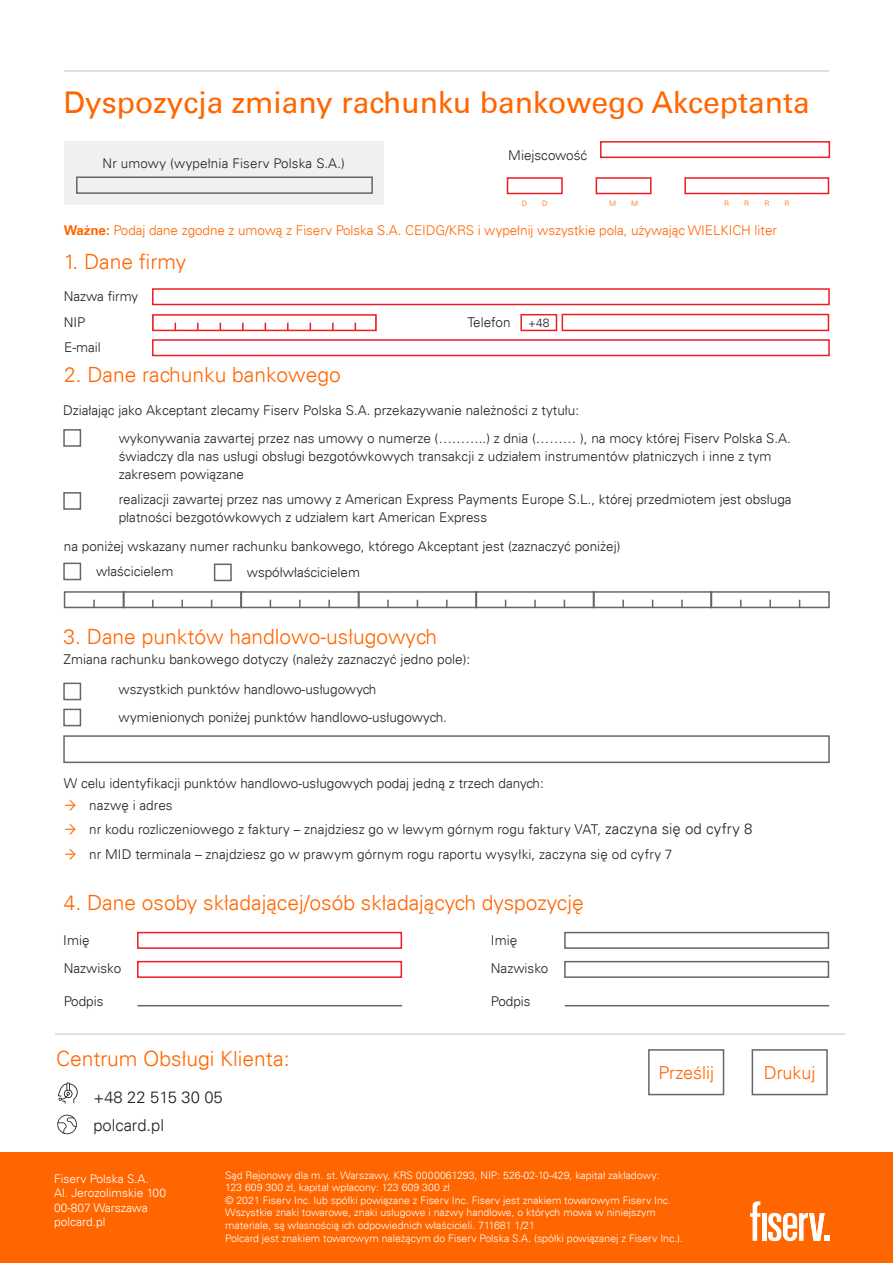
<style>
.page{position:relative;width:893px;height:1263px;background:#fff}
.page>*{position:absolute;margin:0;border:0;box-sizing:border-box;transform-origin:0 0}
.t1{font:30px "Univers For Fiserv 55";color:#f60}
.Okladka_adres_www{font:300 21px "Univers For Fiserv 45";color:#f60}
.t2{font:300 18px "Univers For Fiserv 45";color:#f60}
.Okladka_adres_www-2{font:300 16.5px "Univers For Fiserv 45";color:#231f20}
.t3{font:300 13.5px/18px "Univers For Fiserv 45";color:#231f20}
.t4{font:300 13.5px "Univers For Fiserv 45";letter-spacing:-.005em;color:#f60}
.t5{font:300 13.35px "Univers For Fiserv 45";letter-spacing:.015em;color:#231f20}
.Okladka_COK{font:300 12px "Univers For Fiserv 45";color:#fff}
.t6{font:300 12px "Univers For Fiserv 45";color:#231f20}
.Okladka_COK-2{font:300 10.5px/12.6px "Univers For Fiserv 45";color:#fff}
.t7{font:300 7.5px "Univers For Fiserv 45";color:#f60}
.s1{font-family:"Univers For Fiserv 65";font-weight:700}
.s2{font-size:15px}
</style>
<div class="page">
<div style="left:64px;top:591px;width:61px;height:17px;border:2px solid #666"></div>
<div style="left:123px;top:591px;width:119px;height:17px;border:2px solid #666"></div>
<svg style="left:93px;top:600px;width:2px;height:8px"></svg>
<svg style="left:152px;top:600px;width:2px;height:8px"></svg>
<svg style="left:181px;top:600px;width:2px;height:8px"></svg>
<div style="left:240px;top:591px;width:120px;height:17px;border:2px solid #666"></div>
<svg style="left:299px;top:600px;width:2px;height:8px"></svg>
<svg style="left:328px;top:600px;width:2px;height:8px"></svg>
<div style="left:358px;top:591px;width:119px;height:17px;border:2px solid #666"></div>
<svg style="left:387px;top:600px;width:2px;height:8px"></svg>
<svg style="left:446px;top:600px;width:2px;height:8px"></svg>
<div style="left:475px;top:591px;width:120px;height:17px;border:2px solid #666"></div>
<svg style="left:534px;top:600px;width:2px;height:8px"></svg>
<div style="left:593px;top:591px;width:119px;height:17px;border:2px solid #666"></div>
<svg style="left:622px;top:600px;width:2px;height:8px"></svg>
<svg style="left:681px;top:600px;width:2px;height:8px"></svg>
<div style="left:710px;top:591px;width:120px;height:17px;border:2px solid #666"></div>
<svg style="left:769px;top:600px;width:2px;height:8px"></svg>
<div style="left:63px;top:683px;width:18px;height:17px;border:2px solid #666"></div>
<div style="left:152px;top:339px;width:678px;height:17px;border:2px solid #ee1d23"></div>
<div style="left:152px;top:314px;width:225px;height:17px;border:2px solid #ee1d23"></div>
<div style="left:562px;top:314px;width:267px;height:17px;border:2px solid #ee1d23"></div>
<div style="left:64px;top:142px;width:320px;height:63px;background:#f0f0f0"></div>
<div style="left:600px;top:141px;width:230px;height:17px;border:2px solid #ee1d23"></div>
<div style="left:76px;top:176px;width:297px;height:18px;border:2px solid #666"></div>
<div style="left:152px;top:288px;width:678px;height:17px;border:2px solid #ee1d23"></div>
<hr style="left:64px;top:71px;width:765px;height:1px;background:#c2c2c2">
<div style="left:520px;top:314px;width:37px;height:17px;border:2px solid #ee1d23"></div>
<div style="left:63px;top:709px;width:18px;height:17px;border:2px solid #666"></div>
<div style="left:63px;top:429px;width:18px;height:18px;border:2px solid #666"></div>
<div style="left:63px;top:492px;width:18px;height:18px;border:2px solid #666"></div>
<div style="left:507px;top:177px;width:56px;height:17px;border:2px solid #ee1d23"></div>
<div style="left:596px;top:177px;width:55px;height:17px;border:2px solid #ee1d23"></div>
<div style="left:684px;top:177px;width:145px;height:17px;border:2px solid #ee1d23"></div>
<div style="left:63px;top:735px;width:767px;height:28px;border:2px solid #666"></div>
<div style="left:137px;top:932px;width:265px;height:17px;border:2px solid #ee1d23"></div>
<hr style="left:138px;top:1005px;width:264px;height:1px;background:#666">
<div style="left:137px;top:961px;width:265px;height:17px;border:2px solid #ee1d23"></div>
<div style="left:564px;top:932px;width:265px;height:17px;border:2px solid #666"></div>
<hr style="left:565px;top:1005px;width:264px;height:1px;background:#666">
<div style="left:564px;top:961px;width:265px;height:17px;border:2px solid #666"></div>
<div style="left:0;top:1152px;width:893px;height:111px;background:#f60"></div>
<svg style="left:768px;top:1213px;width:61px;height:28px"></svg>
<hr style="left:762px;top:1213px;width:4px;height:28px;background:#fff">
<svg style="left:750px;top:1201px;width:10px;height:40px"></svg>
<hr style="left:55px;top:1034px;width:790px;height:1px;background:#c2c2c2">
<svg style="left:58px;top:1082px;width:20px;height:21px"></svg>
<svg style="left:57px;top:1115px;width:20px;height:19px"></svg>
<div style="left:752px;top:1049px;width:76px;height:46px;border:2px solid #666"></div>
<div style="left:648px;top:1049px;width:76px;height:46px;border:2px solid #666"></div>
<svg style="left:197px;top:323px;width:2px;height:8px"></svg>
<svg style="left:242px;top:323px;width:2px;height:8px"></svg>
<svg style="left:287px;top:323px;width:2px;height:8px"></svg>
<svg style="left:332px;top:323px;width:2px;height:8px"></svg>
<div style="left:63px;top:563px;width:18px;height:17px;border:2px solid #666"></div>
<div style="left:214px;top:563px;width:18px;height:18px;border:2px solid #666"></div>
<p class="t1" style="left:63px;top:85px;width:748px">Dyspozycja zmiany rachunku bankowego Akceptanta</p>
<p class="t5" style="left:103px;top:156px;width:244px">Nr umowy (wypełnia Fiserv Polska S.A.)</p>
<p class="t3" style="left:508px;top:146px;width:80px">Miejscowość</p>
<p class="t7" style="left:522px;top:199px;width:7px">D</p>
<p class="t7" style="left:542px;top:199px;width:7px">D</p>
<p class="t7" style="left:609px;top:199px;width:9px">M</p>
<p class="t7" style="left:631px;top:199px;width:9px">M</p>
<p class="t7" style="left:724px;top:199px;width:7px">R</p>
<p class="t7" style="left:744px;top:199px;width:7px">R</p>
<p class="t7" style="left:764px;top:199px;width:7px">R</p>
<p class="t7" style="left:784px;top:199px;width:7px">R</p>
<p class="t4" style="left:64px;top:222px;width:715px"><span class="s1">Ważne:</span> Podaj dane zgodne z umową z Fiserv Polska S.A. CEIDG/KRS i wypełnij wszystkie pola, używając WIELKICH liter</p>
<p class="Okladka_adres_www" style="left:64px;top:249px;width:124px">1. Dane firmy</p>
<p class="t3" style="left:64px;top:287px;width:76px">Nazwa firmy</p>
<p class="t3" style="left:467px;top:313px;width:45px">Telefon</p>
<p class="t3" style="left:64px;top:313px;width:23px">NIP</p>
<p class="t6" style="left:528px;top:315px;width:23px">+48</p>
<p class="t3" style="left:64px;top:338px;width:38px">E-mail</p>
<h2 class="Okladka_adres_www" style="left:64px;top:362px;width:278px">2. Dane rachunku bankowego</h2>
<p class="t3" style="left:63px;top:401px;width:518px">Działając jako Akceptant zlecamy Fiserv Polska S.A. przekazywanie należności z tytułu:</p>
<p class="t3" style="left:119px;top:429px;width:674px">wykonywania zawartej przez nas umowy o numerze (………..) z dnia (……… ), na mocy której Fiserv Polska S.A. świadczy dla nas usługi obsługi bezgotówkowych transakcji z udziałem instrumentów płatniczych i inne z tym zakresem powiązane</p>
<p class="t3" style="left:119px;top:490px;width:674px">realizacji zawartej przez nas umowy z American Express Payments Europe S.L., której przedmiotem jest obsługa płatności bezgotówkowych z udziałem kart American Express</p>
<p class="t3" style="left:64px;top:538px;width:558px">na poniżej wskazany numer rachunku bankowego, którego Akceptant jest (zaznaczyć poniżej)</p>
<p class="t3" style="left:96px;top:562px;width:79px">właścicielem</p>
<p class="t3" style="left:247px;top:563px;width:115px">współwłaścicielem</p>
<p class="Okladka_adres_www" style="left:64px;top:624px;width:375px">3. Dane punktów handlowo-usługowych</p>
<p class="t3" style="left:64px;top:650px;width:408px">Zmiana rachunku bankowego dotyczy (należy zaznaczyć jedno pole):</p>
<p class="t3" style="left:119px;top:681px;width:259px">wszystkich punktów handlowo-usługowych</p>
<p class="t3" style="left:119px;top:708px;width:330px">wymienionych poniżej punktów handlowo-usługowych.</p>
<p class="t3" style="left:64px;top:774px;width:482px">W celu identyfikacji punktów handlowo-usługowych podaj jedną z trzech danych:</p>
<p class="t3" style="left:89px;top:796px;width:85px">nazwę i adres</p>
<p class="t3" style="left:89px;top:821px;width:664px">nr kodu rozliczeniowego z faktury – znajdziesz go w lewym górnym rogu faktury VAT, <span class="s2">zaczyna się od cyfry 8</span></p>
<p class="t3" style="left:89px;top:845px;width:585px">nr MID terminala – znajdziesz go w prawym górnym rogu raportu wysyłki, zaczyna się od cyfry 7</p>
<p class="Okladka_adres_www" style="left:64px;top:890px;width:522px">4. Dane osoby składającej/osób składających dyspozycję</p>
<p class="t3" style="left:63px;top:931px;width:28px">Imię</p>
<p class="t3" style="left:64px;top:959px;width:59px">Nazwisko</p>
<p class="t3" style="left:64px;top:992px;width:41px">Podpis</p>
<p class="Okladka_adres_www" style="left:56px;top:1045px;width:235px">Centrum Obsługi Klienta:</p>
<p class="Okladka_adres_www-2" style="left:93px;top:1087px;width:131px">+48 22 515 30 05</p>
<p class="Okladka_adres_www-2" style="left:93px;top:1115px;width:72px">polcard.pl</p>
<p class="t3" style="left:491px;top:931px;width:28px">Imię</p>
<p class="t3" style="left:491px;top:959px;width:59px">Nazwisko</p>
<p class="t3" style="left:491px;top:992px;width:41px">Podpis</p>
<p class="t2" style="left:658px;top:1061px;width:57px">Prześlij</p>
<p class="t2" style="left:764px;top:1061px;width:53px">Drukuj</p>
<p class="Okladka_COK" style="left:54px;top:1171px;width:96px">Fiserv Polska S.A.</p>
<p class="Okladka_COK" style="left:54px;top:1186px;width:114px">Al. Jerozolimskie 100</p>
<p class="Okladka_COK" style="left:54px;top:1200px;width:95px">00-807 Warszawa</p>
<p class="Okladka_COK" style="left:54px;top:1214px;width:53px">polcard.pl</p>
<p class="Okladka_COK-2" style="left:225px;top:1168px;width:436px">Sąd Rejonowy dla m. st. Warszawy, KRS 0000061293, NIP: 526-02-10-429, kapitał zakładowy:<br>123 609 300 zł, kapitał wpłacony: 123 609 300 zł</p>
<p class="Okladka_COK-2" style="left:225px;top:1194px;width:447px">© 2021 Fiserv Inc. lub spółki powiązane z Fiserv Inc. Fiserv jest znakiem towarowym Fiserv Inc.</p>
<p class="Okladka_COK-2" style="left:225px;top:1206px;width:432px">Wszystkie znaki towarowe, znaki usługowe i nazwy handlowe, o których mowa w niniejszym materiale, są własnością ich odpowiednich właścicieli. 711681 1/21</p>
<p class="Okladka_COK-2" style="left:225px;top:1231px;width:459px">Polcard jest znakiem towarowym należącym do Fiserv Polska S.A. (spółki powiązanej z Fiserv Inc.).</p>
</div>
